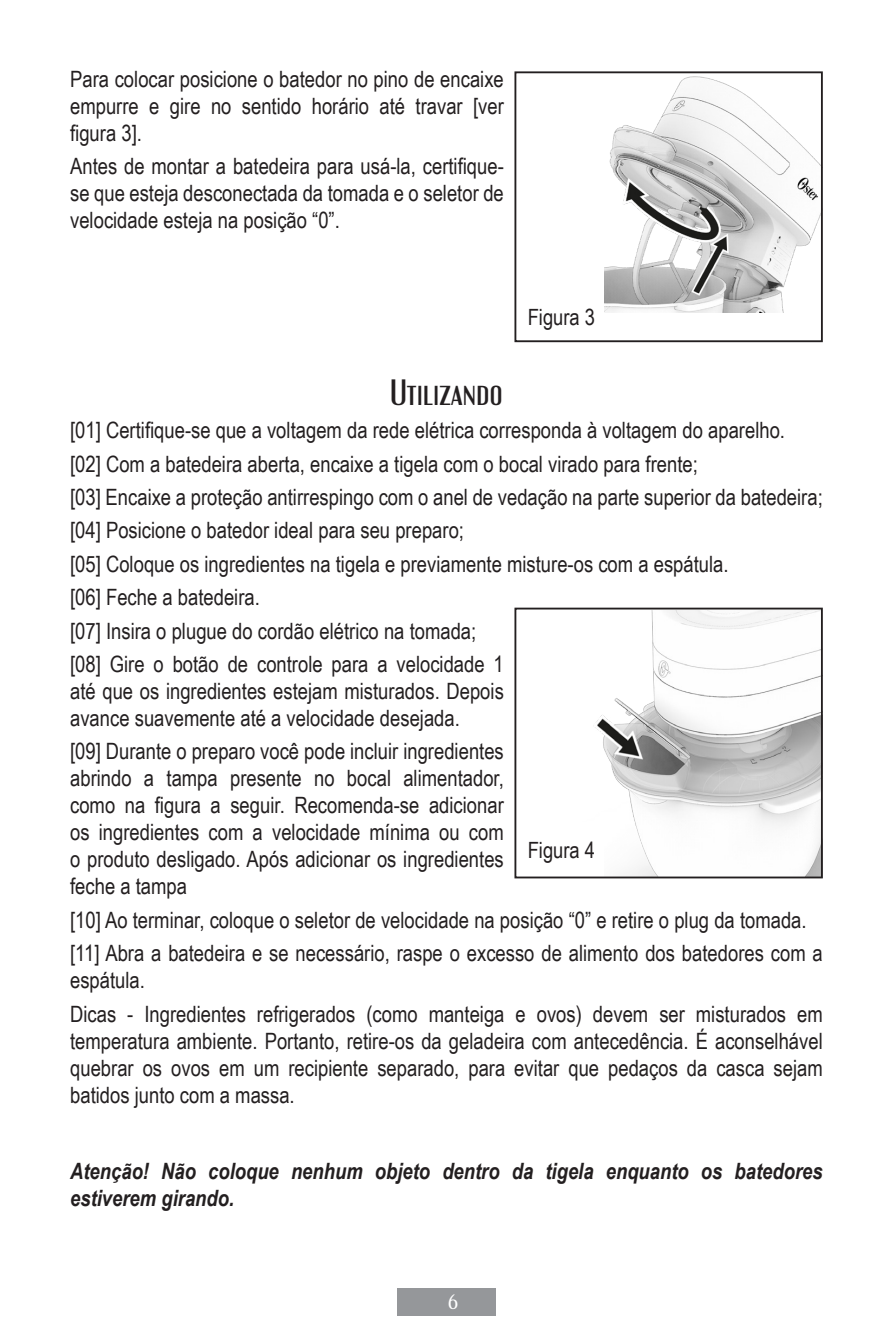
<style>
.page{position:relative;width:893px;height:1340px;background:#fff}
.page>*{position:absolute;margin:0;border:0;box-sizing:border-box;transform-origin:0 0}
.t1{font:31.5px "Engebrechtre Rg";color:#231f20}
.t2{font:22.5px/27px "Arial Narrow";color:#231f20;text-align:justify}
.t3{font:italic 700 22.5px/27px "Arial Narrow";color:#231f20}
.t4{font:18px "Engebrechtre Rg";color:#fff}
</style>
<div class="page">
<div style="left:397px;top:1287px;width:99px;height:28px;background:#95979a"></div>
<img style="left:604px;top:76px;width:216px;height:237px">
<div style="left:514px;top:71px;width:309px;height:271px;border:2px solid #231f20"></div>
<img style="left:595px;top:610px;width:225px;height:265px">
<div style="left:514px;top:821px;width:90px;height:57px;background:#fff"></div>
<div style="left:514px;top:607px;width:309px;height:271px;border:2px solid #231f20"></div>
<p class="t2" style="left:70px;top:64px;width:435px">Para colocar posicione o batedor no pino de encaixe empurre e gire no sentido horário até travar [ver figura 3].</p>
<p class="t2" style="left:70px;top:152px;width:435px">Antes de montar a batedeira para usá-la, certifique&shy;se que esteja desconectada da tomada e o seletor de velocidade esteja na posição “0”.</p>
<p class="t2" style="left:528px;top:303px;width:69px">Figura 3</p>
<h1 class="t1" style="left:390px;top:373px;width:114px">Utilizando</h1>
<p class="t2" style="left:70px;top:413px;width:754px;line-height:33.3px;text-align:left">[01] Certifique-se que a voltagem da rede elétrica corresponda à voltagem do aparelho.<br>[02] Com a batedeira aberta, encaixe a tigela com o bocal virado para frente;<br>[03] Encaixe a proteção antirrespingo com o anel de vedação na parte superior da batedeira; [04] Posicione o batedor ideal para seu preparo;<br>[05] Coloque os ingredientes na tigela e previamente misture-os com a espátula.<br>[06] Feche a batedeira.<br>[07] Insira o plugue do cordão elétrico na tomada;<br>[08] Gire o botão de controle para a velocidade 1</p>
<p class="t2" style="left:70px;top:676px;width:435px">até que os ingredientes estejam misturados. Depois avance suavemente até a velocidade desejada.</p>
<p class="t2" style="left:70px;top:737px;width:435px">[09] Durante o preparo você pode incluir ingredientes abrindo a tampa presente no bocal alimentador, como na figura a seguir. Recomenda-se adicionar os ingredientes com a velocidade mínima ou com o produto desligado. Após adicionar os ingredientes feche a tampa</p>
<p class="t2" style="left:70px;top:902px;width:754px;line-height:33.3px">[10] Ao terminar, coloque o seletor de velocidade na posição “0” e retire o plug da tomada. [11] Abra a batedeira e se necessário, raspe o excesso de alimento dos batedores com a</p>
<p class="t2" style="left:70px;top:962px;width:754px;line-height:33.3px">espátula.<br>Dicas - Ingredientes refrigerados (como manteiga e ovos) devem ser misturados em</p>
<p class="t2" style="left:70px;top:1026px;width:754px">temperatura ambiente. Portanto, retire-os da geladeira com antecedência. É aconselhável quebrar os ovos em um recipiente separado, para evitar que pedaços da casca sejam batidos junto com a massa.</p>
<p class="t2" style="left:528px;top:836px;width:69px">Figura 4</p>
<p class="t3" style="left:70px;top:1156px;width:754px">Atenção! Não coloque nenhum objeto dentro da tigela enquanto os batedores estiverem girando.</p>
<p class="t4" style="left:448px;top:1290px;width:12px">6</p>
</div>
